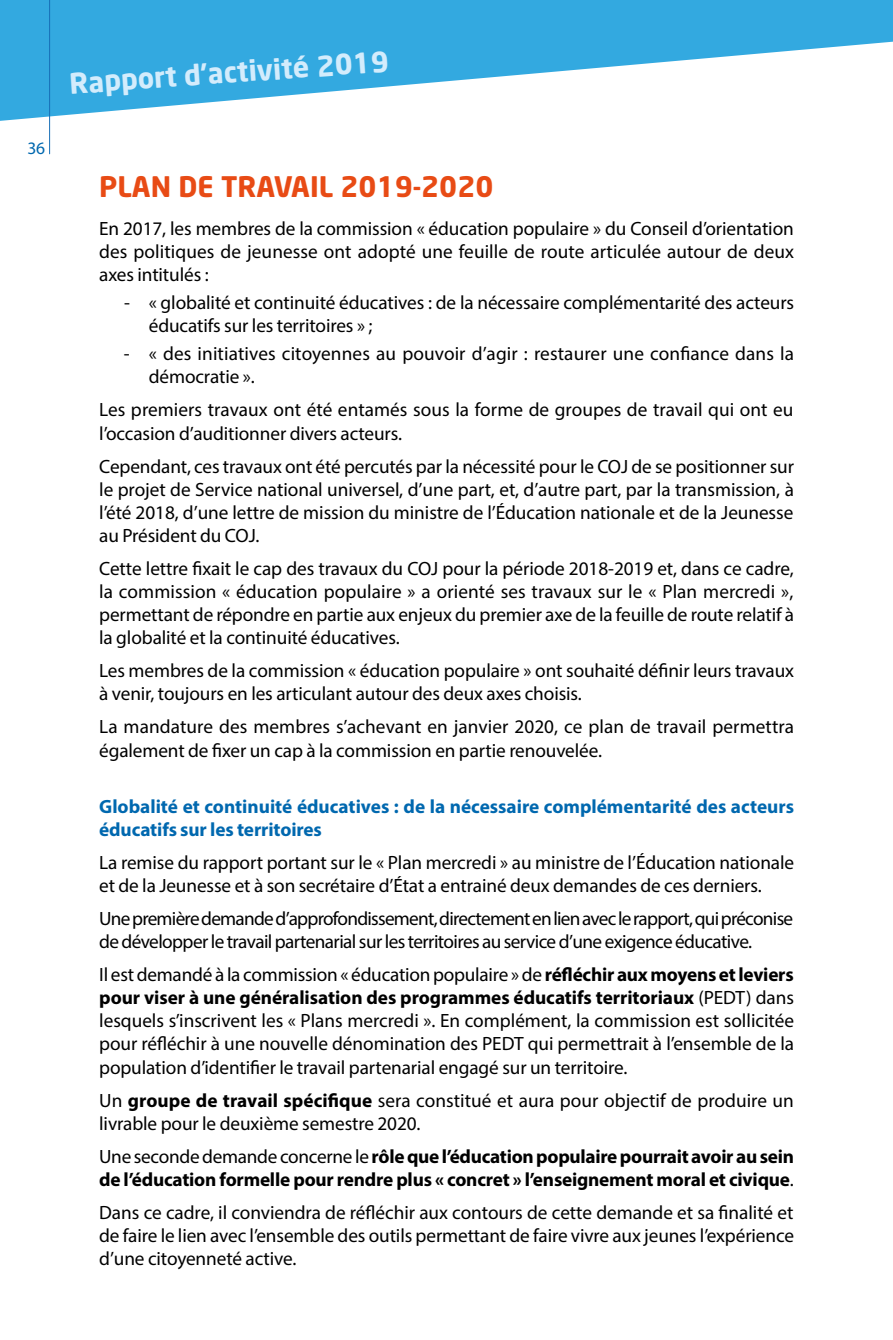
<style>
.page{position:relative;width:893px;height:1340px;background:#fff}
.page>*{position:absolute;margin:0;border:0;box-sizing:border-box;transform-origin:0 0}
.t1{font:700 28px "Neo Sans";color:#e84b15}
.t2{font:700 28px "Neo Sans";color:#d3ecfc}
.t3{font:19.25px/23.1px "Myriad Pro";letter-spacing:-.005em;color:#000}
.t4{font:19.25px/23.1px "Myriad Pro";letter-spacing:-.04em;color:#000}
.t5{font:700 19.25px/23.1px "Myriad Pro";letter-spacing:-.01em;color:#000}
.t6{font:700 19.25px/23.1px "Myriad Pro";color:#0068af}
.t7{font:17.5px "Myriad Pro";color:#0068af}
.s1{font-weight:700}
.s2{font-weight:400}
</style>
<div class="page">
<svg style="left:0;top:0;width:893px;height:123px;fill:#33a9e0"></svg>
<hr style="left:49px;top:0;width:1px;height:154px;background:#176fb7">
<p class="t7" style="left:27px;top:138px;width:19px">36</p>
<h1 class="t2" style="left:68px;top:66px;width:321px;rotate:-4deg">RAPPORT D’ACTIVITÉ 2019</h1>
<h1 class="t1" style="left:99px;top:168px;width:396px">PLAN DE TRAVAIL 2019-2020</h1>
<p class="t3" style="left:99px;top:216px;width:696px;text-align:justify">En 2017, les membres de la commission « éducation populaire » du Conseil d’orientation des politiques de jeunesse ont adopté une feuille de route articulée autour de deux axes intitulés :</p>
<p class="t3" style="left:149px;top:291px;width:647px;text-indent:-25px">- « globalité et continuité éducatives : de la nécessaire complémentarité des acteurs éducatifs sur les territoires » ;</p>
<p class="t3" style="left:149px;top:342px;width:647px;text-indent:-25px">- « des initiatives citoyennes au pouvoir d’agir : restaurer une confiance dans la démocratie ».</p>
<p class="t3" style="left:99px;top:398px;width:696px">Les premiers travaux ont été entamés sous la forme de groupes de travail qui ont eu l’occasion d’auditionner divers acteurs.</p>
<p class="t3" style="left:99px;top:454px;width:696px;text-align:justify">Cependant, ces travaux ont été percutés par la nécessité pour le COJ de se positionner sur le projet de Service national universel, d’une part, et, d’autre part, par la transmission, à l’été 2018, d’une lettre de mission du ministre de l’Éducation nationale et de la Jeunesse au Président du COJ.</p>
<p class="t3" style="left:99px;top:556px;width:696px;text-align:justify">Cette lettre fixait le cap des travaux du COJ pour la période 2018-2019 et, dans ce cadre, la commission « éducation populaire » a orienté ses travaux sur le « Plan mercredi », permettant de répondre en partie aux enjeux du premier axe de la feuille de route relatif à la globalité et la continuité éducatives.</p>
<p class="t3" style="left:99px;top:659px;width:696px">Les membres de la commission « éducation populaire » ont souhaité définir leurs travaux à venir, toujours en les articulant autour des deux axes choisis.</p>
<p class="t3" style="left:99px;top:715px;width:696px">La mandature des membres s’achevant en janvier 2020, ce plan de travail permettra également de fixer un cap à la commission en partie renouvelée.</p>
<p class="t6" style="left:99px;top:794px;width:696px">Globalité et continuité éducatives : de la nécessaire complémentarité des acteurs éducatifs sur les territoires</p>
<p class="t3" style="left:99px;top:850px;width:696px">La remise du rapport portant sur le « Plan mercredi » au ministre de l’Éducation nationale et de la Jeunesse et à son secrétaire d’État a entrainé deux demandes de ces derniers.</p>
<p class="t4" style="left:99px;top:906px;width:695px">Une première demande d’approfondissement, directement en lien avec le rapport, qui préconise de développer le travail partenarial sur les territoires au service d’une exigence éducative.</p>
<p class="t3" style="left:99px;top:962px;width:696px;text-align:justify">Il est demandé à la commission « éducation populaire » de <span class="s1">réfléchir aux moyens et leviers pour viser à une généralisation des programmes éducatifs territoriaux</span> (PEDT) dans lesquels s’inscrivent les « Plans mercredi ». En complément, la commission est sollicitée pour réfléchir à une nouvelle dénomination des PEDT qui permettrait à l’ensemble de la population d’identifier le travail partenarial engagé sur un territoire.</p>
<p class="t3" style="left:99px;top:1088px;width:696px">Un <span class="s1">groupe de travail spécifique</span> sera constitué et aura pour objectif de produire un livrable pour le deuxième semestre 2020.</p>
<p class="t5" style="left:99px;top:1144px;width:696px"><span class="s2">Une seconde demande concerne le</span> rôle que l’éducation populaire pourrait avoir au sein de l’éducation formelle pour rendre plus « concret » l’enseignement moral et civique<span class="s2">.</span></p>
<p class="t3" style="left:99px;top:1200px;width:696px;text-align:justify">Dans ce cadre, il conviendra de réfléchir aux contours de cette demande et sa finalité et de faire le lien avec l’ensemble des outils permettant de faire vivre aux jeunes l’expérience d’une citoyenneté active.</p>
</div>
